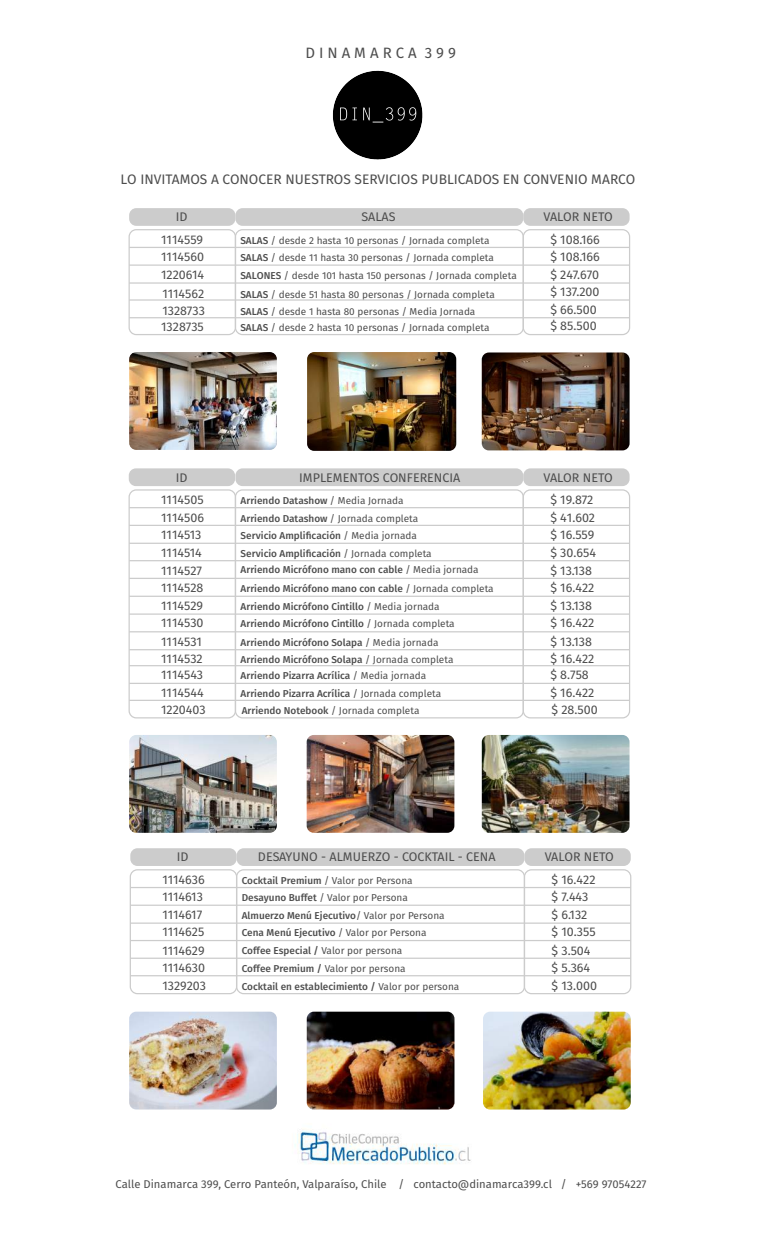
<style>
.page{position:relative;width:765px;height:1260px;background:#fff}
.page>*{position:absolute;margin:0;border:0;box-sizing:border-box;transform-origin:0 0}
.t1{font:15px "Fira Sans";color:#4d4d4d}
.t2{font:13.75px "Fira Sans";color:#4d4d4d}
.t3{font:12.5px/17.5px "Fira Sans";color:#4d4d4d}
.t4{font:11.25px "Fira Sans";color:#4d4d4d}
.t5{font:500 10px/17.6px "Fira Sans";color:#4d4d4d}
.t6{font:10px/17.5px "Fira Sans";color:#4d4d4d}
.s1{font-weight:500}
.s2{font-weight:400}
</style>
<div class="page">
<div style="left:129px;top:468px;width:106px;height:18px;background:#ccc;border-radius:7px"></div>
<div style="left:129px;top:208px;width:106px;height:18px;background:#ccc;border-radius:7px"></div>
<div style="left:129px;top:229px;width:107px;height:106px;border:1px solid #ccc;border-radius:7px"></div>
<div style="left:235px;top:229px;width:289px;height:106px;border:1px solid #ccc;border-radius:7px"></div>
<img style="left:332px;top:70px;width:91px;height:90px">
<div style="left:523px;top:208px;width:107px;height:18px;background:#ccc;border-radius:7px"></div>
<div style="left:235px;top:208px;width:288px;height:18px;background:#ccc;border-radius:7px"></div>
<hr style="left:129px;top:247px;width:501px;height:1px;background:#ccc">
<hr style="left:129px;top:264px;width:501px;height:2px;background:#ccc">
<hr style="left:129px;top:282px;width:501px;height:2px;background:#ccc">
<hr style="left:129px;top:299px;width:500px;height:2px;background:#ccc">
<hr style="left:129px;top:317px;width:500px;height:1px;background:#ccc">
<div style="left:523px;top:229px;width:107px;height:106px;border:1px solid #ccc;border-radius:7px"></div>
<div style="left:129px;top:489px;width:107px;height:229px;border:1px solid #ccc;border-radius:7px"></div>
<div style="left:235px;top:489px;width:289px;height:229px;border:1px solid #ccc;border-radius:7px"></div>
<div style="left:523px;top:468px;width:107px;height:18px;background:#ccc;border-radius:7px"></div>
<div style="left:235px;top:468px;width:288px;height:18px;background:#ccc;border-radius:7px"></div>
<hr style="left:129px;top:507px;width:501px;height:1px;background:#ccc">
<hr style="left:129px;top:525px;width:501px;height:1px;background:#ccc">
<hr style="left:129px;top:543px;width:501px;height:1px;background:#ccc">
<hr style="left:129px;top:560px;width:501px;height:1px;background:#ccc">
<hr style="left:129px;top:578px;width:501px;height:1px;background:#ccc">
<hr style="left:129px;top:596px;width:501px;height:1px;background:#ccc">
<hr style="left:129px;top:613px;width:501px;height:2px;background:#ccc">
<hr style="left:129px;top:631px;width:501px;height:1px;background:#ccc">
<hr style="left:129px;top:649px;width:501px;height:1px;background:#ccc">
<hr style="left:129px;top:665px;width:501px;height:1px;background:#ccc">
<hr style="left:129px;top:683px;width:501px;height:1px;background:#ccc">
<hr style="left:129px;top:700px;width:501px;height:1px;background:#ccc">
<div style="left:523px;top:489px;width:107px;height:229px;border:1px solid #ccc;border-radius:7px"></div>
<div style="left:130px;top:848px;width:107px;height:18px;background:#ccc;border-radius:7px"></div>
<div style="left:130px;top:869px;width:107px;height:125px;border:1px solid #ccc;border-radius:7px"></div>
<div style="left:236px;top:869px;width:289px;height:125px;border:1px solid #ccc;border-radius:7px"></div>
<div style="left:524px;top:848px;width:107px;height:18px;background:#ccc;border-radius:7px"></div>
<div style="left:237px;top:848px;width:287px;height:18px;background:#ccc;border-radius:7px"></div>
<hr style="left:130px;top:887px;width:501px;height:1px;background:#ccc">
<hr style="left:130px;top:905px;width:501px;height:1px;background:#ccc">
<hr style="left:130px;top:923px;width:501px;height:1px;background:#ccc">
<hr style="left:130px;top:940px;width:501px;height:1px;background:#ccc">
<hr style="left:130px;top:958px;width:501px;height:1px;background:#ccc">
<div style="left:524px;top:869px;width:107px;height:125px;border:1px solid #ccc;border-radius:7px"></div>
<img style="left:294px;top:1129px;width:177px;height:36px">
<img style="left:307px;top:352px;width:149px;height:99px">
<img style="left:482px;top:352px;width:148px;height:98px">
<img style="left:129px;top:352px;width:148px;height:98px">
<img style="left:129px;top:735px;width:148px;height:98px">
<img style="left:307px;top:735px;width:147px;height:98px">
<img style="left:129px;top:1012px;width:148px;height:98px">
<img style="left:482px;top:735px;width:148px;height:98px">
<img style="left:307px;top:1012px;width:147px;height:98px">
<img style="left:483px;top:1012px;width:148px;height:98px">
<hr style="left:130px;top:975px;width:501px;height:1px;background:#ccc">
<h1 class="t1" style="left:305px;top:41px;width:152px">D I N A M A R C A 3 9 9</h1>
<h2 class="t2" style="left:121px;top:169px;width:516px">LO INVITAMOS A CONOCER NUESTROS SERVICIOS PUBLICADOS EN CONVENIO MARCO</h2>
<p class="t3" style="left:176px;top:208px;width:13px">ID</p>
<p class="t3" style="left:362px;top:208px;width:35px">SALAS</p>
<p class="t3" style="left:544px;top:208px;width:71px">VALOR NETO</p>
<p class="t6" style="left:241px;top:231px;width:278px"><span class="s1">SALAS</span> / desde 2 hasta 10 personas / Jornada completa<br><span class="s1">SALAS</span> / desde 11 hasta 30 personas / Jornada completa<br><span class="s1">SALONES</span> / desde 101 hasta 150 personas / Jornada completa</p>
<p class="t6" style="left:241px;top:285px;width:256px"><span class="s1">SALAS</span> / desde 51 hasta 80 personas / Jornada completa</p>
<p class="t3" style="left:550px;top:230px;width:51px;text-align:justify">$ 108.166 $ 108.166 $ 247.670 $ 137.200</p>
<p class="t3" style="left:161px;top:230px;width:44px;text-align:justify">1114559<br>1114560<br>1220614</p>
<p class="t3" style="left:161px;top:285px;width:45px;line-height:16.5px;text-align:justify">1114562<br>1328733<br>1328735</p>
<p class="t6" style="left:241px;top:303px;width:236px"><span class="s1">SALAS</span> / desde 1 hasta 80 personas / Media Jornada</p>
<p class="t3" style="left:550px;top:301px;width:48px">$ 66.500</p>
<p class="t6" style="left:241px;top:319px;width:251px"><span class="s1">SALAS</span> / desde 2 hasta 10 personas / Jornada completa</p>
<p class="t3" style="left:550px;top:317px;width:48px">$ 85.500</p>
<p class="t3" style="left:176px;top:468px;width:13px">ID</p>
<p class="t3" style="left:299px;top:468px;width:163px">IMPLEMENTOS CONFERENCIA</p>
<p class="t3" style="left:544px;top:468px;width:71px">VALOR NETO</p>
<p class="t3" style="left:161px;top:491px;width:44px">1114505</p>
<p class="t5" style="left:241px;top:491px;width:193px">Arriendo Datashow <span class="s2">/ Media Jornada </span>Arriendo Datashow <span class="s2">/ Jornada completa </span>Servicio Amplificación <span class="s2">/ Media jornada </span>Servicio Amplificación <span class="s2">/ Jornada completa</span></p>
<p class="t5" style="left:241px;top:559px;width:255px;line-height:19.4px">Arriendo Micrófono mano con cable <span class="s2">/ Media jornada<br></span>Arriendo Micrófono mano con cable <span class="s2">/ Jornada completa</span></p>
<p class="t5" style="left:241px;top:597px;width:216px;line-height:17.2px">Arriendo Micrófono Cintillo <span class="s2">/ Media jornada<br></span>Arriendo Micrófono Cintillo <span class="s2">/ Jornada completa</span></p>
<p class="t5" style="left:241px;top:633px;width:214px;line-height:17.1px">Arriendo Micrófono Solapa <span class="s2">/ Media jornada </span>Arriendo Micrófono Solapa <span class="s2">/ Jornada completa </span>Arriendo Pizarra Acrílica <span class="s2">/ Media jornada </span>Arriendo Pizarra Acrílica <span class="s2">/ Jornada completa </span>Arriendo Notebook <span class="s2">/ Jornada completa</span></p>
<p class="t3" style="left:550px;top:491px;width:47px">$ 19.872 $ 41.602 $ 16.559 $ 30.654 $ 13.138 $ 16.422 $ 13.138 $ 16.422</p>
<p class="t3" style="left:550px;top:632px;width:49px;line-height:17px">$ 13.138 $ 16.422 $ 8.758 $ 16.422 $ 28.500</p>
<p class="t3" style="left:161px;top:508px;width:44px">1114506<br>1114513<br>1114514<br>1114527<br>1114528<br>1114529<br>1114530</p>
<p class="t3" style="left:161px;top:632px;width:46px;line-height:17px">1114531<br>1114532<br>1114543<br>1114544<br>1220403</p>
<p class="t3" style="left:177px;top:848px;width:13px">ID</p>
<p class="t3" style="left:258px;top:848px;width:239px">DESAYUNO - ALMUERZO - COCKTAIL - CENA</p>
<p class="t3" style="left:545px;top:848px;width:71px">VALOR NETO</p>
<p class="t3" style="left:162px;top:871px;width:44px">1114636</p>
<p class="t5" style="left:242px;top:871px;width:219px">Cocktail Premium <span class="s2">/ Valor por Persona </span>Desayuno Buffet <span class="s2">/ Valor por Persona<br></span>Almuerzo Menú Ejecutivo<span class="s2">/ Valor por Persona </span>Cena Menú Ejecutivo <span class="s2">/ Valor por Persona<br></span>Coffee Especial / <span class="s2">Valor por persona<br></span>Coffee Premium / <span class="s2">Valor por persona<br></span>Cocktail en establecimiento / <span class="s2">Valor por persona</span></p>
<p class="t3" style="left:552px;top:870px;width:47px">$ 16.422 $ 7.443 $ 6.132 $ 10.355 $ 3.504 $ 5.364 $ 13.000</p>
<p class="t3" style="left:162px;top:888px;width:45px">1114613<br>1114617<br>1114625<br>1114629<br>1114630<br>1329203</p>
<p class="t4" style="left:115px;top:1176px;width:533px">Calle Dinamarca 399, Cerro Panteón, Valparaíso, Chile / contacto@dinamarca399.cl / +569 97054227</p>
</div>
